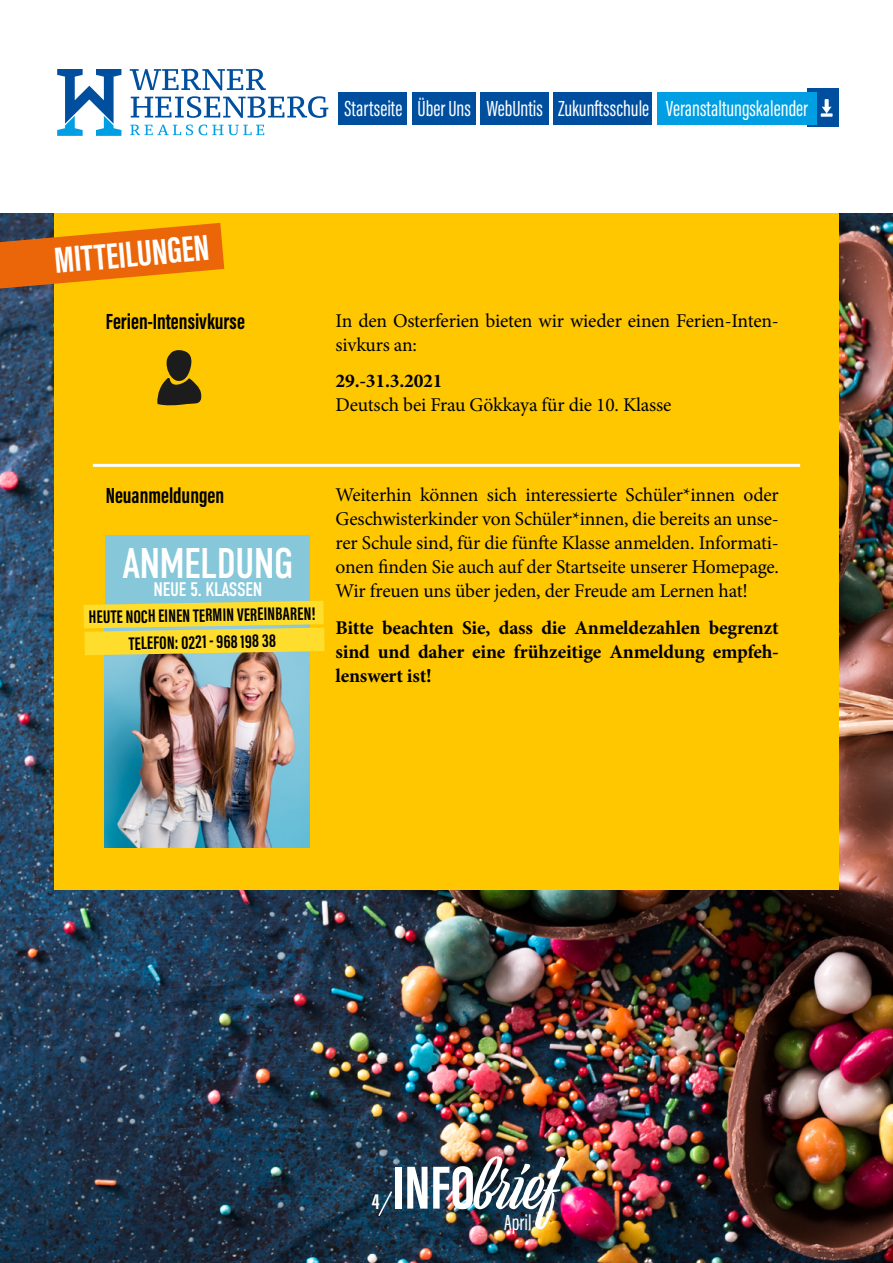
<style>
.page{position:relative;width:893px;height:1263px;background:#fff}
.page>*{position:absolute;margin:0;border:0;box-sizing:border-box;transform-origin:0 0}
.t1{font:62.7px "Viktor Script";color:#fff}
.t2{font:42.9px "DIN Condensed";letter-spacing:-.02em;color:#fff}
.t3{font:700 37.5px "Acumin Pro Extra Cond";color:#fff}
.t4{font:22.5px "Acumin Pro Extra Cond";color:#fff}
.t5{font:700 22.5px "Acumin Pro Extra Cond";color:#000}
.t6{font:700 22.5px "Acumin Pro Extra Cond";color:#fff}
.t7{font:19.65px "DIN Condensed";letter-spacing:-.02em;color:#fff}
.t8{font:19.5px/24px "Minion Pro";letter-spacing:-.01em;color:#000;text-align:justify}
.t9{font:700 19.5px/24px "Minion Pro";letter-spacing:-.01em;color:#000;text-align:justify}
.t10{font:700 18.75px/26.8px "Acumin Pro Extra Cond";color:#000;text-align:center}
.s1{font-style:inherit}
.s2{font-family:"Acumin Pro Extra Cond";font-weight:700}
</style>
<div class="page">
<img style="left:0;top:213px;width:893px;height:1050px">
<div style="left:54px;top:212px;width:785px;height:678px;background:#fec700"></div>
<svg style="left:0;top:223px;width:224px;height:66px"></svg>
<div style="left:0;top:0;width:893px;height:213px;background:#fff"></div>
<div style="left:105px;top:535px;width:204px;height:124px;background:#86c8da"></div>
<img style="left:105px;top:655px;width:204px;height:192px">
<svg style="left:83px;top:601px;width:242px;height:54px;background:#f2d83c"></svg>
<svg style="left:157px;top:350px;width:45px;height:56px"></svg>
<hr style="left:93px;top:464px;width:707px;height:3px;background:#fff">
<svg style="left:377px;top:1189px;width:17px;height:29px"></svg>
<svg style="left:130px;top:69px;width:136px;height:21px"></svg>
<svg style="left:131px;top:96px;width:197px;height:22px"></svg>
<svg style="left:130px;top:125px;width:63px;height:10px"></svg>
<svg style="left:199px;top:125px;width:65px;height:10px"></svg>
<svg style="left:57px;top:69px;width:64px;height:67px"></svg>
<div style="left:339px;top:92px;width:68px;height:32px;background:#004f9f"></div>
<div style="left:481px;top:92px;width:68px;height:32px;background:#004f9f"></div>
<div style="left:412px;top:92px;width:64px;height:32px;background:#004f9f"></div>
<div style="left:553px;top:92px;width:99px;height:32px;background:#004f9f"></div>
<div style="left:808px;top:89px;width:31px;height:38px;background:#004f9f"></div>
<svg style="left:821px;top:99px;width:12px;height:18px"></svg>
<div style="left:657px;top:92px;width:159px;height:32px;background:#009fe3"></div>
<p class="t4" style="left:344px;top:95px;width:465px">Startseite Über Uns WebUntis Zukunftsschule Veranstaltungskalender</p>
<h3 class="t3" style="left:52px;top:238px;width:157px;rotate:-5deg">MITTEILUNGEN</h3>
<p class="t5" style="left:106px;top:307px;width:141px">Ferien-Intensivkurse</p>
<p class="t8" style="left:336px;top:308px;width:445px">In den Osterferien bieten wir wieder einen Ferien-Inten&shy;sivkurs an:</p>
<p class="t9" style="left:336px;top:369px;width:108px">29.-31.3.2021</p>
<p class="t8" style="left:336px;top:393px;width:337px">Deutsch bei Frau Gökkaya für die 10. Klasse</p>
<p class="t5" style="left:106px;top:482px;width:120px">Neuanmeldungen</p>
<h2 class="t2" style="left:123px;top:539px;width:173px">ANMELDUNG</h2>
<p class="t7" style="left:154px;top:579px;width:110px">NEUE 5<span class="s1">.</span> KLASSEN</p>
<p class="t10" style="left:89px;top:603px;width:228px;rotate:-1deg">HEUTE NOCH EINEN TERMIN VEREINBAREN!<br>TELEFON: 0221 - 968 198 38</p>
<p class="t8" style="left:336px;top:483px;width:445px">Weiterhin können sich interessierte Schüler*innen oder Geschwisterkinder von Schüler*innen, die bereits an unse&shy;rer Schule sind, für die fünfte Klasse anmelden. Informati&shy;onen finden Sie auch auf der Startseite unserer Homepage.<br>Wir freuen uns über jeden, der Freude am Lernen hat!</p>
<p class="t9" style="left:336px;top:615px;width:445px">Bitte beachten Sie, dass die Anmeldezahlen begrenzt sind und daher eine frühzeitige Anmeldung empfeh&shy;lenswert ist!</p>
<p class="t6" style="left:372px;top:1188px;width:9px">4</p>
<h1 class="t1" style="left:392px;top:1150px;width:167px"><span class="s2">INFO</span>brief</h1>
<p class="t4" style="left:504px;top:1209px;width:29px">April</p>
</div>
